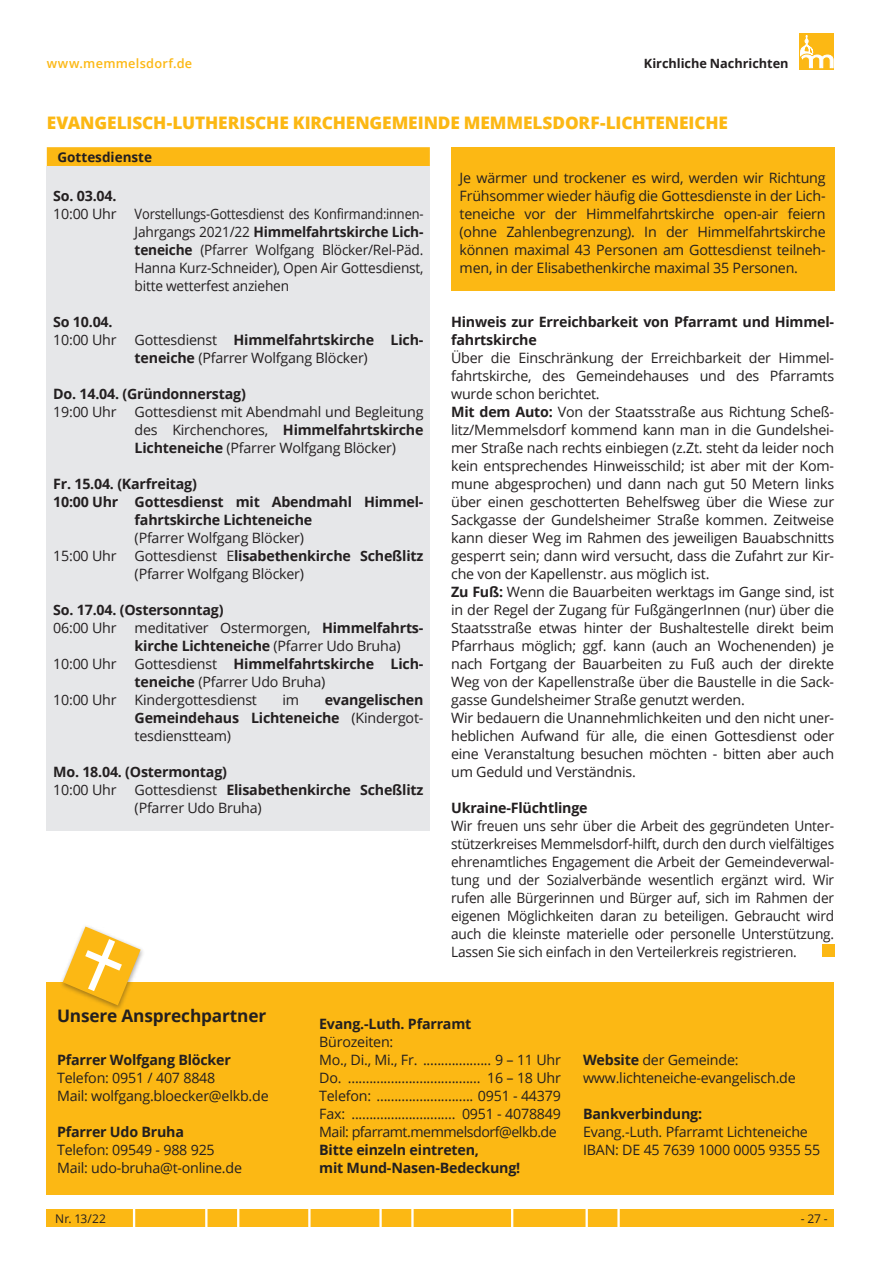
<style>
.page{position:relative;width:881px;height:1263px;background:#fff}
.page>*{position:absolute;margin:0;border:0;box-sizing:border-box;transform-origin:0 0}
.t1{font:800 17.25px "Open Sans";letter-spacing:-.01em;color:#fcb814}
.t2{font:700 17.25px "Open Sans";letter-spacing:-.01em;color:#231f20}
.t3{font:14.25px/18px "Open Sans";letter-spacing:-.015em;color:#231f20}
.t4{font:700 14.25px/18px "Open Sans";letter-spacing:-.015em;color:#231f20}
.t5{font:14.25px/18px "Open Sans";letter-spacing:-.015em;color:#231f20;text-align:justify;scale:.96 1}
.t6{font:14.25px/18px "Open Sans";letter-spacing:-.015em;color:#231f20;text-align:justify;scale:.9 1}
.t7{font:700 13.5px "Open Sans";color:#231f20}
.t8{font:700 12.75px "Open Sans";letter-spacing:-.005em;color:#231f20}
.t9{font:600 12.75px "Open Sans";letter-spacing:.02em;color:#fcb814}
.t10{font:12px "Open Sans";letter-spacing:-.005em;color:#231f20}
.s1{font-weight:700}
.s2{font-weight:400}
</style>
<div class="page">
<svg style="left:799px;top:34px;width:34px;height:36px"></svg>
<svg style="left:799px;top:35px;width:34px;height:33px"></svg>
<div style="left:47px;top:1210px;width:786px;height:17px;background:#fcb814"></div>
<svg style="left:133px;top:1210px;width:2px;height:17px"></svg>
<svg style="left:205px;top:1210px;width:2px;height:17px"></svg>
<svg style="left:237px;top:1210px;width:2px;height:17px"></svg>
<svg style="left:308px;top:1210px;width:2px;height:17px"></svg>
<svg style="left:379px;top:1210px;width:2px;height:17px"></svg>
<svg style="left:411px;top:1210px;width:2px;height:17px"></svg>
<svg style="left:511px;top:1210px;width:2px;height:17px"></svg>
<svg style="left:585px;top:1210px;width:2px;height:17px"></svg>
<svg style="left:617px;top:1210px;width:2px;height:17px"></svg>
<div style="left:47px;top:147px;width:382px;height:20px;background:#fcb814"></div>
<div style="left:47px;top:166px;width:382px;height:665px;background:#e6e7e9"></div>
<div style="left:451px;top:147px;width:382px;height:143px;background:#fcb814"></div>
<div style="left:821px;top:944px;width:12px;height:13px;background:#fcb814"></div>
<div style="left:47px;top:982px;width:786px;height:213px;background:#fcb814"></div>
<div style="left:59px;top:924px;width:86px;height:88px;background:#231f20;opacity:.41"></div>
<svg style="left:63px;top:926px;width:77px;height:79px"></svg>
<p class="t9" style="left:47px;top:55px;width:147px">www.memmelsdorf.de</p>
<p class="t8" style="left:643px;top:54px;width:146px">Kirchliche Nachrichten</p>
<p class="t1" style="left:47px;top:109px;width:682px">EVANGELISCH-LUTHERISCHE KIRCHENGEMEINDE MEMMELSDORF-LICHTENEICHE</p>
<p class="t7" style="left:57px;top:148px;width:96px">Gottesdienste</p>
<p class="t4" style="left:53px;top:186px;width:65px">So. 03.04.</p>
<p class="t3" style="left:53px;top:204px;width:65px">10:00 Uhr</p>
<p class="t6" style="left:135px;top:204px;width:322px">Vorstellungs-Gottesdienst des Konfirmand:innen-Jahrgangs 2021/22 <span class="s1">Himmelfahrtskirche Lich&shy;teneiche</span> (Pfarrer Wolfgang Blöcker/Rel-Päd.<br>Hanna Kurz-Schneider), Open Air Gottesdienst, bitte wetterfest anziehen</p>
<p class="t4" style="left:53px;top:312px;width:61px">So 10.04.</p>
<p class="t3" style="left:53px;top:330px;width:65px">10:00 Uhr</p>
<p class="t3" style="left:135px;top:330px;width:290px">Gottesdienst <span class="s1">Himmelfahrtskirche Lich&shy;teneiche</span> (Pfarrer Wolfgang Blöcker)</p>
<p class="t4" style="left:53px;top:384px;width:194px">Do. 14.04. (Gründonnerstag)</p>
<p class="t3" style="left:53px;top:402px;width:65px">19:00 Uhr</p>
<p class="t3" style="left:135px;top:402px;width:290px;text-align:justify">Gottesdienst mit Abendmahl und Begleitung des Kirchenchores, <span class="s1">Himmelfahrtskirche Lichteneiche</span> (Pfarrer Wolfgang Blöcker)</p>
<p class="t4" style="left:53px;top:474px;width:145px">Fr. 15.04. (Karfreitag)</p>
<p class="t4" style="left:53px;top:492px;width:371px">10:00 Uhr Gottesdienst mit Abendmahl Himmel-</p>
<p class="t4" style="left:135px;top:510px;width:179px">fahrtskirche Lichteneiche</p>
<p class="t3" style="left:135px;top:528px;width:171px">(Pfarrer Wolfgang Blöcker)</p>
<p class="t3" style="left:53px;top:546px;width:65px">15:00 Uhr</p>
<p class="t3" style="left:135px;top:546px;width:290px">Gottesdienst E<span class="s1">lisabethenkirche Scheßlitz </span>(Pfarrer Wolfgang Blöcker)</p>
<p class="t4" style="left:53px;top:600px;width:172px">So. 17.04. (Ostersonntag)</p>
<p class="t3" style="left:53px;top:618px;width:65px">06:00 Uhr</p>
<p class="t3" style="left:135px;top:618px;width:290px">meditativer Ostermorgen, <span class="s1">Himmelfahrts&shy;kirche Lichteneiche</span> (Pfarrer Udo Bruha)</p>
<p class="t3" style="left:53px;top:654px;width:65px">10:00 Uhr</p>
<p class="t4" style="left:135px;top:654px;width:290px"><span class="s2">Gottesdienst</span> Himmelfahrtskirche Lich&shy;teneiche <span class="s2">(Pfarrer Udo Bruha)</span></p>
<p class="t3" style="left:53px;top:690px;width:65px">10:00 Uhr</p>
<p class="t3" style="left:135px;top:690px;width:124px">Kindergottesdienst</p>
<p class="t3" style="left:282px;top:690px;width:18px">im</p>
<p class="t3" style="left:459px;top:168px;width:367px;text-align:justify">Je wärmer und trockener es wird, werden wir Richtung Frühsommer wieder häufig die Gottesdienste in der Lich&shy;teneiche vor der Himmelfahrtskirche open-air feiern (ohne Zahlenbegrenzung). In der Himmelfahrtskirche können maximal 43 Personen am Gottesdienst teilneh&shy;men, in der Elisabethenkirche maximal 35 Personen.</p>
<p class="t4" style="left:451px;top:312px;width:384px">Hinweis zur Erreichbarkeit von Pfarramt und Himmel&shy;fahrtskirche</p>
<p class="t3" style="left:451px;top:348px;width:384px">Über die Einschränkung der Erreichbarkeit der Himmel&shy;fahrtskirche, des Gemeindehauses und des Pfarramts wurde schon berichtet.<br><span class="s1">Mit dem Auto:</span> Von der Staatsstraße aus Richtung Scheß&shy;litz/Memmelsdorf kommend kann man in die Gundelshei&shy;mer Straße nach rechts einbiegen (z.Zt. steht da leider noch kein entsprechendes Hinweisschild; ist aber mit der Kom&shy;mune abgesprochen) und dann nach gut 50 Metern links über einen geschotterten Behelfsweg über die Wiese zur Sackgasse der Gundelsheimer Straße kommen. Zeitweise kann dieser Weg im Rahmen des jeweiligen Bauabschnitts gesperrt sein; dann wird versucht, dass die Zufahrt zur Kir&shy;che von der Kapellenstr. aus möglich ist.<br><span class="s1">Zu Fuß:</span> Wenn die Bauarbeiten werktags im Gange sind, ist in der Regel der Zugang für FußgängerInnen (nur) über die Staatsstraße etwas hinter der Bushaltestelle direkt beim Pfarrhaus möglich; ggf. kann (auch an Wochenenden) je nach Fortgang der Bauarbeiten zu Fuß auch der direkte Weg von der Kapellenstraße über die Baustelle in die Sack&shy;gasse Gundelsheimer Straße genutzt werden.<br>Wir bedauern die Unannehmlichkeiten und den nicht uner&shy;heblichen Aufwand für alle, die einen Gottesdienst oder eine Veranstaltung besuchen möchten - bitten aber auch um Geduld und Verständnis.</p>
<p class="t4" style="left:451px;top:798px;width:138px">Ukraine-Flüchtlinge</p>
<p class="t5" style="left:451px;top:816px;width:400px">Wir freuen uns sehr über die Arbeit des gegründeten Unter&shy;stützerkreises Memmelsdorf-hilft, durch den durch vielfältiges ehrenamtliches Engagement die Arbeit der Gemeindeverwal&shy;tung und der Sozialverbände wesentlich ergänzt wird. Wir rufen alle Bürgerinnen und Bürger auf, sich im Rahmen der eigenen Möglichkeiten daran zu beteiligen. Gebraucht wird auch die kleinste materielle oder personelle Unterstützung.<br>Lassen Sie sich einfach in den Verteilerkreis registrieren.</p>
<p class="t4" style="left:135px;top:690px;width:290px;text-align:justify;text-indent:190px">evangelischen Gemeindehaus Lichteneiche <span class="s2">(Kindergot&shy;tesdienstteam)</span></p>
<p class="t4" style="left:53px;top:762px;width:175px">Mo. 18.04. (Ostermontag)</p>
<p class="t3" style="left:53px;top:780px;width:65px">10:00 Uhr</p>
<p class="t3" style="left:135px;top:780px;width:290px">Gottesdienst <span class="s1">Elisabethenkirche Scheßlitz </span>(Pfarrer Udo Bruha)</p>
<p class="t2" style="left:57px;top:1004px;width:211px">Unsere Ansprechpartner</p>
<p class="t4" style="left:57px;top:1050px;width:175px">Pfarrer Wolfgang Blöcker</p>
<p class="t3" style="left:57px;top:1068px;width:213px">Telefon: 0951 / 407 8848<br>Mail: wolfgang.bloecker@elkb.de</p>
<p class="t4" style="left:57px;top:1122px;width:128px">Pfarrer Udo Bruha</p>
<p class="t3" style="left:57px;top:1140px;width:186px">Telefon: 09549 - 988 925<br>Mail: udo-bruha@t-online.de</p>
<p class="t4" style="left:319px;top:1014px;width:154px">Evang.-Luth. Pfarramt</p>
<p class="t3" style="left:319px;top:1032px;width:243px">Bürozeiten:<br>Mo., Di., Mi., Fr. ................... 9 – 11 Uhr Do. ..................................... 16 – 18 Uhr Telefon: ........................... 0951 - 44379<br>Fax: ............................. 0951 - 4078849<br>Mail: pfarramt.memmelsdorf@elkb.de</p>
<p class="t4" style="left:319px;top:1140px;width:202px">Bitte einzeln eintreten,<br>mit Mund-Nasen-Bedeckung!</p>
<p class="t3" style="left:583px;top:1050px;width:214px"><span class="s1">Website</span> der Gemeinde: www.lichteneiche-evangelisch.de</p>
<p class="t4" style="left:583px;top:1104px;width:120px">Bankverbindung:</p>
<p class="t3" style="left:583px;top:1122px;width:238px">Evang.-Luth. Pfarramt Lichteneiche<br>IBAN: DE 45 7639 1000 0005 9355 55</p>
<p class="t10" style="left:55px;top:1211px;width:52px">Nr. 13/22</p>
<p class="t10" style="left:800px;top:1211px;width:28px">- 27 -</p>
</div>
